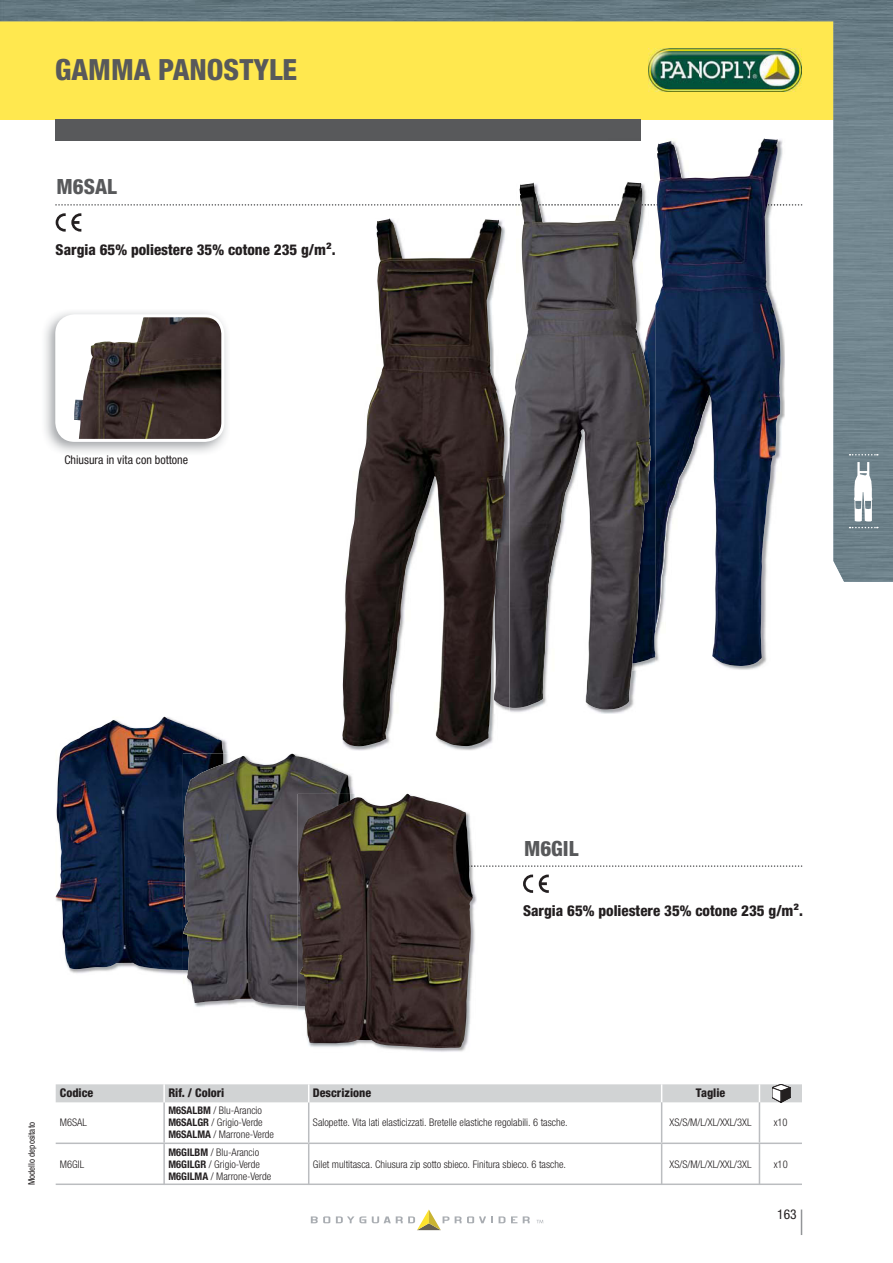
<style>
.page{position:relative;width:893px;height:1263px;background:#fff}
.page>*{position:absolute;margin:0;border:0;box-sizing:border-box;transform-origin:0 0}
.t1{font:800 condensed 29.25px "Helvetica Neue LTW1 G";color:#58595b}
.t2{font:800 condensed 21px "Helvetica Neue LTW1 G";color:#58595b}
.t3{font:800 condensed 15px "Helvetica Neue LTW1 G";color:#231f20}
.t4{font:condensed 13.5px "Helvetica Neue LTW1 G";color:#231f20}
.t5{font:800 condensed 12px "Helvetica Neue LTW1 G";color:#231f20}
.t6{font:condensed 12px "Helvetica Neue LTW1 G";color:#231f20}
.t7{font:300 condensed 10.5px/12px "Helvetica Neue LTW1 G";color:#231f20}
.t8{font:condensed 9px "Helvetica Neue LTW1 G";color:#231f20}
.s1{font-weight:700}
</style>
<div class="page">
<svg style="left:311px;top:1216px;width:19px;height:7px"></svg>
<svg style="left:336px;top:1216px;width:30px;height:7px"></svg>
<svg style="left:372px;top:1209px;width:77px;height:21px"></svg>
<svg style="left:455px;top:1216px;width:38px;height:7px"></svg>
<svg style="left:499px;top:1216px;width:6px;height:7px"></svg>
<svg style="left:511px;top:1216px;width:6px;height:7px"></svg>
<svg style="left:523px;top:1216px;width:7px;height:7px"></svg>
<svg style="left:536px;top:1220px;width:7px;height:3px"></svg>
<svg style="left:801px;top:1209px;width:1px;height:26px"></svg>
<svg style="left:0;top:29px;width:833px;height:553px"></svg>
<img style="left:0;top:0;width:893px;height:29px">
<img style="left:833px;top:28px;width:60px;height:554px">
<svg style="left:850px;top:462px;width:28px;height:66px"></svg>
<svg style="left:850px;top:454px;width:28px;height:1px"></svg>
<img style="left:648px;top:49px;width:153px;height:42px">
<svg style="left:55px;top:204px;width:747px;height:2px"></svg>
<img style="left:609px;top:138px;width:172px;height:399px">
<img style="left:764px;top:204px;width:20px;height:2px">
<img style="left:655px;top:138px;width:109px;height:493px">
<img style="left:497px;top:204px;width:12px;height:2px">
<img style="left:509px;top:429px;width:128px;height:285px">
<img style="left:627px;top:182px;width:28px;height:175px">
<img style="left:632px;top:663px;width:21px;height:7px">
<img style="left:632px;top:306px;width:23px;height:357px">
<img style="left:509px;top:182px;width:118px;height:526px">
<img style="left:345px;top:218px;width:149px;height:533px">
<img style="left:494px;top:218px;width:15px;height:493px">
<img style="left:494px;top:428px;width:15px;height:279px">
<img style="left:342px;top:218px;width:149px;height:528px">
<img style="left:42px;top:309px;width:188px;height:146px">
<div style="left:57px;top:316px;width:166px;height:124px;background:#fff;border-radius:18px"></div>
<img style="left:74px;top:316px;width:148px;height:124px">
<div style="left:55px;top:314px;width:169px;height:128px;border:3px solid #fff;border-radius:18px"></div>
<img style="left:55px;top:717px;width:168px;height:253px">
<img style="left:183px;top:754px;width:167px;height:252px">
<img style="left:383px;top:881px;width:94px;height:171px">
<svg style="left:84px;top:865px;width:718px;height:2px"></svg>
<img style="left:298px;top:794px;width:175px;height:254px">
<div style="left:55px;top:119px;width:586px;height:21px;background:#58595b"></div>
<svg style="left:56px;top:213px;width:25px;height:19px"></svg>
<svg style="left:523px;top:874px;width:10px;height:19px"></svg>
<svg style="left:539px;top:874px;width:10px;height:19px"></svg>
<hr style="left:163px;top:1102px;width:2px;height:40px;background:#bbbdc0">
<hr style="left:308px;top:1102px;width:1px;height:40px;background:#bbbdc0">
<hr style="left:164px;top:1142px;width:145px;height:2px;background:#bbbdc0">
<hr style="left:163px;top:1144px;width:2px;height:41px;background:#bbbdc0">
<hr style="left:308px;top:1144px;width:1px;height:41px;background:#bbbdc0">
<hr style="left:56px;top:1142px;width:108px;height:2px;background:#bbbdc0">
<hr style="left:309px;top:1142px;width:353px;height:2px;background:#bbbdc0">
<hr style="left:662px;top:1142px;width:140px;height:2px;background:#bbbdc0">
<hr style="left:661px;top:1102px;width:1px;height:40px;background:#bbbdc0">
<hr style="left:759px;top:1102px;width:1px;height:40px;background:#bbbdc0">
<hr style="left:661px;top:1144px;width:1px;height:41px;background:#bbbdc0">
<hr style="left:759px;top:1144px;width:1px;height:41px;background:#bbbdc0">
<svg style="left:56px;top:1084px;width:746px;height:18px;background:#d0d2d3"></svg>
<hr style="left:56px;top:1183px;width:746px;height:2px;background:#bbbdc0">
<p class="t1" style="left:55px;top:53px;width:243px">GAMMA PANOSTYLE</p>
<p class="t2" style="left:57px;top:175px;width:62px">M6SAL</p>
<p class="t3" style="left:56px;top:241px;width:281px">Sargia 65% poliestere 35% cotone 235 g/m².</p>
<p class="t6" style="left:64px;top:456px;width:125px">Chiusura in vita con bottone</p>
<p class="t2" style="left:524px;top:836px;width:56px">M6GIL</p>
<p class="t3" style="left:523px;top:902px;width:281px">Sargia 65% poliestere 35% cotone 235 g/m².</p>
<p class="t8" style="left:28px;top:1185px;width:64px;rotate:-90deg">Modello depositato</p>
<p class="t5" style="left:60px;top:1086px;width:35px">Codice</p>
<p class="t5" style="left:168px;top:1086px;width:58px">Rif. / Colori</p>
<p class="t5" style="left:313px;top:1086px;width:60px">Descrizione</p>
<p class="t5" style="left:696px;top:1086px;width:31px">Taglie</p>
<p class="t7" style="left:60px;top:1118px;width:29px">M6SAL</p>
<p class="t7" style="left:168px;top:1106px;width:107px"><span class="s1">M6SALBM</span> / Blu-Arancio<br><span class="s1">M6SALGR</span> / Grigio-Verde<br><span class="s1">M6SALMA</span> / Marrone-Verde</p>
<p class="t7" style="left:313px;top:1118px;width:256px">Salopette. Vita lati elasticizzati. Bretelle elastiche regolabili. 6 tasche.</p>
<p class="t7" style="left:669px;top:1118px;width:83px">XS/S/M/L/XL/XXL/3XL</p>
<p class="t7" style="left:774px;top:1118px;width:15px">x10</p>
<p class="t7" style="left:60px;top:1159px;width:26px">M6GIL</p>
<p class="t7" style="left:168px;top:1147px;width:104px"><span class="s1">M6GILBM</span> / Blu-Arancio<br><span class="s1">M6GILGR</span> / Grigio-Verde<br><span class="s1">M6GILMA</span> / Marrone-Verde</p>
<p class="t7" style="left:313px;top:1159px;width:255px">Gilet multitasca. Chiusura zip sotto sbieco. Finitura sbieco. 6 tasche.</p>
<p class="t7" style="left:669px;top:1159px;width:83px">XS/S/M/L/XL/XXL/3XL</p>
<p class="t7" style="left:774px;top:1159px;width:15px">x10</p>
<p class="t4" style="left:777px;top:1209px;width:21px">163</p>
</div>
